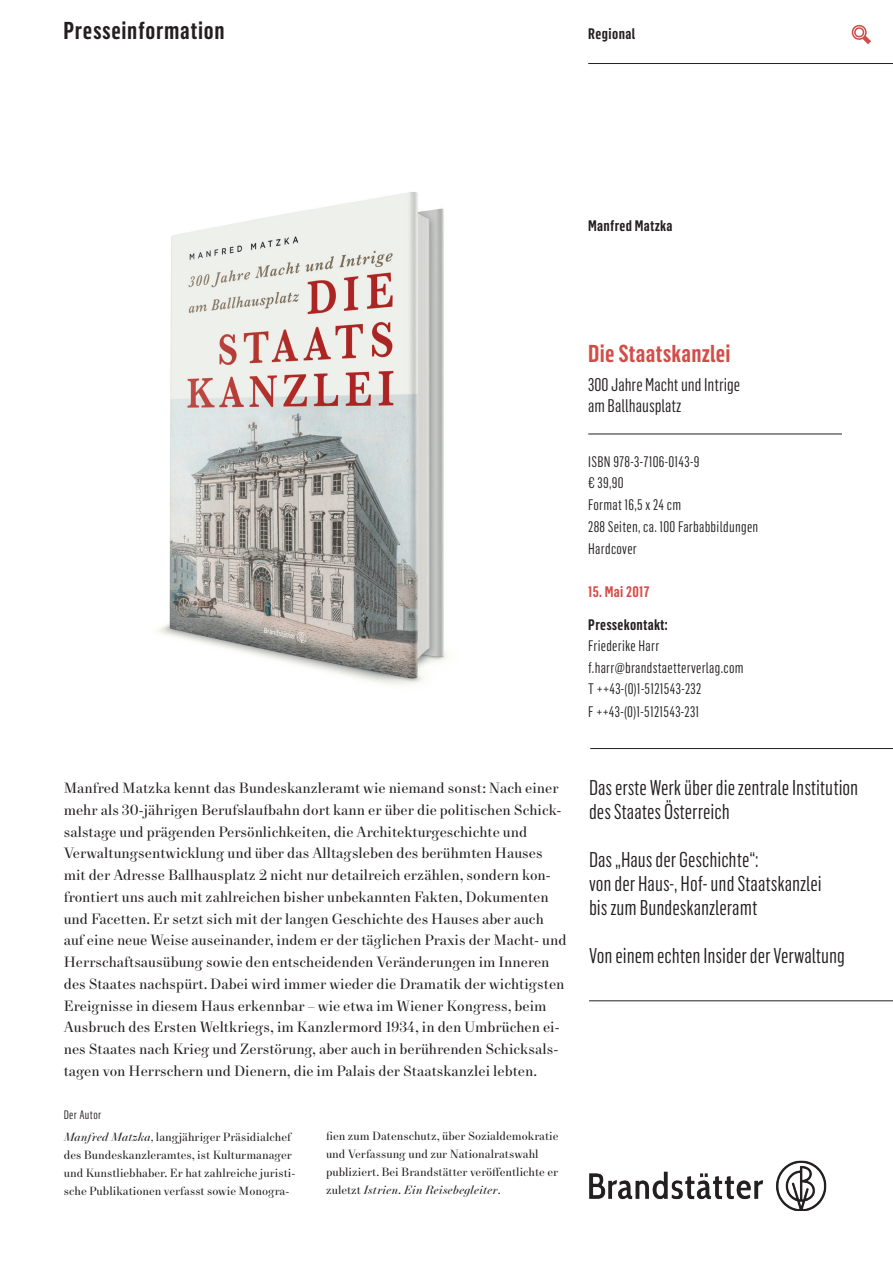
<style>
.page{position:relative;width:893px;height:1263px;background:#fff}
.page>*{position:absolute;margin:0;border:0;box-sizing:border-box;transform-origin:0 0}
.t1{font:600 24px "Flama Condensed";letter-spacing:.03em;color:#231f20}
.t2{font:600 24px "Flama Condensed";letter-spacing:.01em;color:#d34d48}
.t3{font:21px/24px "Flama Condensed";color:#231f20}
.t4{font:18px/21px "Flama Condensed";color:#231f20}
.t5{font:15px/21.8px "New Paris Text";color:#231f20}
.t6{font:15px/21.8px "Flama Condensed";letter-spacing:.02em;color:#231f20}
.t7{font:600 15px "Flama Condensed";letter-spacing:.02em;color:#231f20}
.t8{font:600 15px "Flama Condensed";letter-spacing:.02em;color:#d34d48}
.t9{font:12px/18px "New Paris Text";color:#231f20}
.t10{font:italic 12px "New Paris Headline";color:#231f20}
.t11{font:12px "Flama Condensed";letter-spacing:.03em;color:#231f20}
.s1{font-family:"New Paris Headline";font-style:italic}
.s2{font-family:"New Paris Text";font-style:normal}
</style>
<div class="page">
<hr style="left:589px;top:1000px;width:304px;height:1px;background:#231f20">
<svg style="left:851px;top:25px;width:20px;height:20px"></svg>
<hr style="left:588px;top:63px;width:305px;height:1px;background:#231f20">
<hr style="left:590px;top:748px;width:303px;height:1px;background:#231f20">
<hr style="left:588px;top:434px;width:254px;height:1px;background:#231f20">
<img style="left:158px;top:192px;width:289px;height:493px">
<img style="left:589px;top:1160px;width:238px;height:50px">
<h1 class="t1" style="left:63px;top:16px;width:163px">Presseinformation</h1>
<p class="t7" style="left:588px;top:24px;width:49px">Regional</p>
<p class="t7" style="left:588px;top:216px;width:86px">Manfred Matzka</p>
<h1 class="t2" style="left:588px;top:338px;width:144px">Die Staatskanzlei</h1>
<p class="t4" style="left:588px;top:374px;width:153px">300 Jahre Macht und Intrige am Ballhausplatz</p>
<p class="t6" style="left:588px;top:450px;width:172px">ISBN 978-3-7106-0143-9<br>€ 39,90<br>Format 16,5 x 24 cm<br>288 Seiten, ca. 100 Farbabbildungen<br>Hardcover</p>
<p class="t8" style="left:588px;top:582px;width:63px">15. Mai 2017</p>
<p class="t7" style="left:588px;top:615px;width:81px">Pressekontakt:</p>
<p class="t6" style="left:588px;top:634px;width:157px;line-height:22.5px">Friederike Harr f.harr@brandstaetterverlag.com</p>
<p class="t6" style="left:588px;top:677px;width:114px;line-height:22.5px">T ++43-(0)1-5121543-232<br>F ++43-(0)1-5121543-231</p>
<p class="t5" style="left:64px;top:778px;width:504px">Manfred Matzka kennt das Bundeskanzleramt wie niemand sonst: Nach einer mehr als 30-jährigen Berufslaufbahn dort kann er über die politischen Schick&shy;salstage und prägenden Persönlichkeiten, die Architekturgeschichte und Verwaltungsentwicklung und über das Alltagsleben des berühmten Hauses mit der Adresse Ballhausplatz 2 nicht nur detailreich erzählen, sondern kon&shy;frontiert uns auch mit zahlreichen bisher unbekannten Fakten, Dokumenten und Facetten. Er setzt sich mit der langen Geschichte des Hauses aber auch auf eine neue Weise auseinander, indem er der täglichen Praxis der Macht- und Herrschaftsausübung sowie den entscheidenden Veränderungen im Inneren des Staates nachspürt. Dabei wird immer wieder die Dramatik der wichtigsten Ereignisse in diesem Haus erkennbar – wie etwa im Wiener Kongress, beim Ausbruch des Ersten Weltkriegs, im Kanzlermord 1934, in den Umbrüchen ei&shy;nes Staates nach Krieg und Zerstörung, aber auch in berührenden Schicksals&shy;tagen von Herrschern und Dienern, die im Palais der Staatskanzlei lebten.</p>
<p class="t11" style="left:64px;top:1107px;width:39px">Der Autor</p>
<p class="t9" style="left:64px;top:1128px;width:233px"><span class="s1">Manfred Matzka,</span> langjähriger Präsidialchef des Bundeskanzleramtes, ist Kulturmanager und Kunstliebhaber. Er hat zahlreiche juristi&shy;sche Publikationen verfasst sowie Monogra-</p>
<p class="t9" style="left:326px;top:1128px;width:234px">fien zum Datenschutz, über Sozialdemokratie und Verfassung und zur Nationalratswahl publiziert. Bei Brandstätter veröffentlichte er</p>
<p class="t10" style="left:326px;top:1183px;width:176px"><span class="s2">zuletzt</span> Istrien. Ein Reisebegleiter<span class="s2">.</span></p>
<h2 class="t3" style="left:589px;top:774px;width:271px">Das erste Werk über die zentrale Institution des Staates Österreich</h2>
<h2 class="t3" style="left:589px;top:846px;width:234px">Das „Haus der Geschichte“:<br>von der Haus-, Hof- und Staatskanzlei bis zum Bundeskanzleramt</h2>
<h2 class="t3" style="left:589px;top:942px;width:257px">Von einem echten Insider der Verwaltung</h2>
</div>
